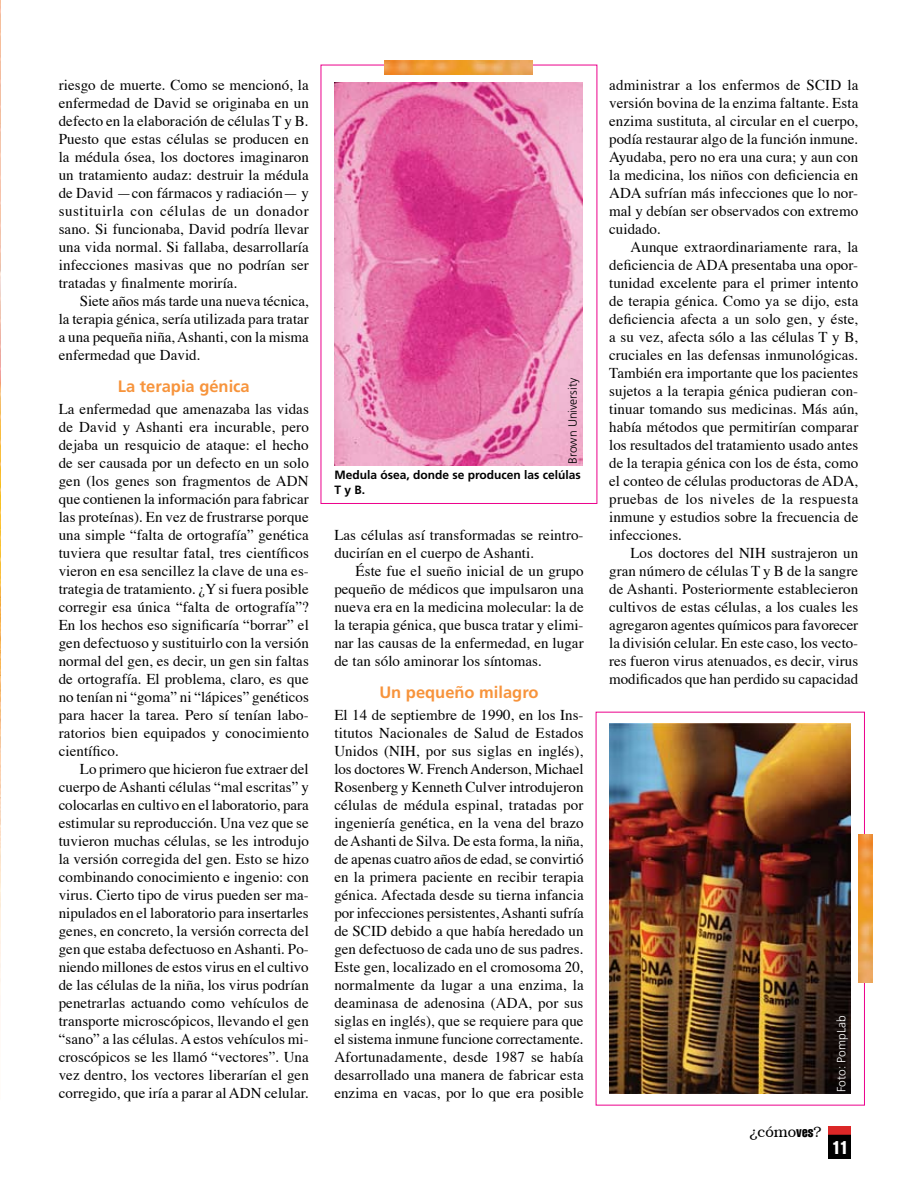
<style>
.page{position:relative;width:918px;height:1188px;background:#fff}
.page>*{position:absolute;margin:0;border:0;box-sizing:border-box;transform-origin:0 0}
.t1{font:extra-condensed 18px "Helvetica";color:#fff;scale:.95 1}
.t2{font:700 16.5px "Frutiger";color:#f7943c}
.t3{font:15px/18px "Times";letter-spacing:.005em;color:#000;text-align:justify}
.t4{font:300 15px "Bookman";color:#000}
.t5{font:700 12px/14.4px "Frutiger";color:#000}
.t6{font:300 12px "Frutiger";color:#000}
.t7{font:300 12px "Frutiger";color:#fff}
.s1{font-family:"Helvetica";font-weight:400;font-stretch:extra-condensed;font-size:13.5px}
</style>
<div class="page">
<img style="left:828px;top:1127px;width:23px;height:32px">
<img style="left:858px;top:835px;width:15px;height:148px">
<img style="left:0;top:0;width:1px;height:1008px">
<img style="left:609px;top:723px;width:241px;height:371px">
<img style="left:335px;top:83px;width:248px;height:383px">
<img style="left:385px;top:60px;width:148px;height:14px">
<p class="t3" style="left:59px;top:75px;width:252px">riesgo de muerte. Como se mencionó, la enfermedad de David se originaba en un defecto en la elaboración de células T y B.<br>Puesto que estas células se producen en la médula ósea, los doctores imaginaron un tratamiento audaz: destruir la médula de David —con fármacos y radiación— y sustituirla con células de un donador sano. Si funcionaba, David podría llevar una vida normal. Si fallaba, desarrollaría infecciones masivas que no podrían ser tratadas y finalmente moriría.</p>
<p class="t3" style="left:59px;top:291px;width:252px;text-indent:21px">Siete años más tarde una nueva técnica, la terapia génica, sería utilizada para tratar a una pequeña niña, Ashanti, con la misma enfermedad que David.</p>
<p class="t2" style="left:118px;top:376px;width:134px">La terapia génica</p>
<p class="t3" style="left:59px;top:399px;width:252px">La enfermedad que amenazaba las vidas de David y Ashanti era incurable, pero dejaba un resquicio de ataque: el hecho de ser causada por un defecto en un solo gen (los genes son fragmentos de ADN que contienen la información para fabricar las proteínas). En vez de frustrarse porque una simple “falta de ortografía” genética tuviera que resultar fatal, tres científicos vieron en esa sencillez la clave de una es&shy;trategia de tratamiento. ¿Y si fuera posible corregir esa única “falta de ortografía”?<br>En los hechos eso significaría “borrar” el gen defectuoso y sustituirlo con la versión normal del gen, es decir, un gen sin faltas de ortografía. El problema, claro, es que no tenían ni “goma” ni “lápices” genéticos para hacer la tarea. Pero sí tenían labo&shy;ratorios bien equipados y conocimiento científico.</p>
<p class="t3" style="left:59px;top:759px;width:252px;text-indent:21px">Lo primero que hicieron fue extraer del cuerpo de Ashanti células “mal escritas” y colocarlas en cultivo en el laboratorio, para estimular su reproducción. Una vez que se tuvieron muchas células, se les introdujo la versión corregida del gen. Esto se hizo combinando conocimiento e ingenio: con virus. Cierto tipo de virus pueden ser ma&shy;nipulados en el laboratorio para insertarles genes, en concreto, la versión correcta del gen que estaba defectuoso en Ashanti. Po&shy;niendo millones de estos virus en el cultivo de las células de la niña, los virus podrían penetrarlas actuando como vehículos de transporte microscópicos, llevando el gen “sano” a las células. A estos vehículos mi&shy;croscópicos se les llamó “vectores”. Una vez dentro, los vectores liberarían el gen corregido, que iría a parar al ADN celular.</p>
<p class="t6" style="left:566px;top:464px;width:87px;rotate:-90deg">Brown University</p>
<p class="t5" style="left:334px;top:468px;width:248px">Medula ósea, donde se producen las celúlas<br>T y B.</p>
<p class="t3" style="left:334px;top:525px;width:251px">Las células así transformadas se reintro&shy;ducirían en el cuerpo de Ashanti.</p>
<p class="t3" style="left:334px;top:561px;width:251px;text-indent:21px">Éste fue el sueño inicial de un grupo pequeño de médicos que impulsaron una nueva era en la medicina molecular: la de la terapia génica, que busca tratar y elimi&shy;nar las causas de la enfermedad, en lugar de tan sólo aminorar los síntomas.</p>
<p class="t2" style="left:379px;top:682px;width:161px">Un pequeño milagro</p>
<p class="t3" style="left:334px;top:705px;width:251px">El 14 de septiembre de 1990, en los Ins&shy;titutos Nacionales de Salud de Estados Unidos (NIH, por sus siglas en inglés), los doctores W. French Anderson, Michael Rosenberg y Kenneth Culver introdujeron células de médula espinal, tratadas por ingeniería genética, en la vena del brazo de Ashanti de Silva. De esta forma, la niña, de apenas cuatro años de edad, se convirtió en la primera paciente en recibir terapia génica. Afectada desde su tierna infancia por infecciones persistentes, Ashanti sufría de SCID debido a que había heredado un gen defectuoso de cada uno de sus padres.<br>Este gen, localizado en el cromosoma 20, normalmente da lugar a una enzima, la deaminasa de adenosina (ADA, por sus siglas en inglés), que se requiere para que el sistema inmune funcione correctamente.<br>Afortunadamente, desde 1987 se había desarrollado una manera de fabricar esta enzima en vacas, por lo que era posible</p>
<p class="t3" style="left:609px;top:75px;width:251px">administrar a los enfermos de SCID la versión bovina de la enzima faltante. Esta enzima sustituta, al circular en el cuerpo, podía restau-rar algo de la función inmune.<br>Ayudaba, pero no era una cura; y aun con la medicina, los niños con deficiencia en ADA sufrían más infecciones que lo nor&shy;mal y debían ser observados con extremo cuidado.</p>
<p class="t3" style="left:609px;top:237px;width:251px;text-indent:21px">Aunque extraordinariamente rara, la deficiencia de ADA presentaba una opor&shy;tunidad excelente para el primer intento de terapia génica. Como ya se dijo, esta deficiencia afecta a un solo gen, y éste, a su vez, afecta sólo a las células T y B, cruciales en las defensas inmunológicas.<br>También era importante que los pacientes sujetos a la terapia génica pudieran con&shy;tinuar tomando sus medicinas. Más aún, había métodos que permitirían comparar los resultados del tratamiento usado antes de la terapia génica con los de ésta, como el conteo de células productoras de ADA, pruebas de los niveles de la respuesta inmune y estudios sobre la frecuencia de infecciones.</p>
<p class="t3" style="left:609px;top:543px;width:251px;text-indent:21px">Los doctores del NIH sustrajeron un gran número de células T y B de la sangre de Ashanti. Posteriormente establecieron cultivos de estas células, a los cuales les agregaron agentes químicos para favorecer la división celular. En este caso, los vecto&shy;res fueron virus atenuados, es decir, virus modificados que han perdido su capacidad</p>
<p class="t7" style="left:835px;top:1092px;width:78px;rotate:-90deg">Foto: PompLab</p>
<p class="t4" style="left:749px;top:1123px;width:74px">¿cómo<span class="s1">ves</span>?</p>
<p class="t1" style="left:832px;top:1138px;width:18px">11</p>
</div>
